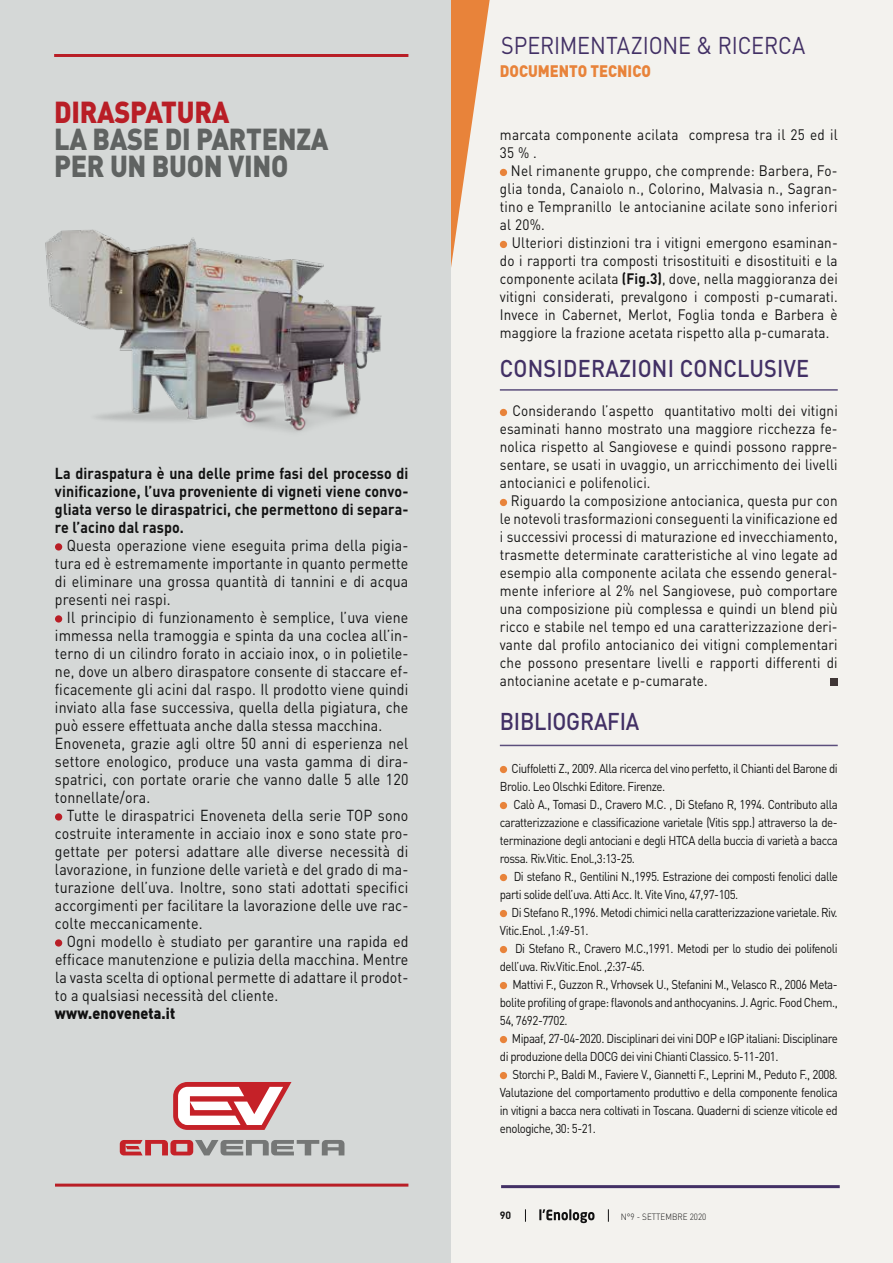
<style>
.page{position:relative;width:893px;height:1263px;background:#fff}
.page>*{position:absolute;margin:0;border:0;box-sizing:border-box;transform-origin:0 0}
.t1{font:900 30px/27px "DIN";letter-spacing:-.01em;color:#606362;scale:.9 1}
.t2{font:900 30px "DIN";letter-spacing:-.01em;color:#b91e26;scale:.9 1}
.t3{font:500 24px "DIN";letter-spacing:.01em;color:#423065;scale:.9 1}
.t4{font:24px "DIN";letter-spacing:-.005em;color:#423065;scale:.9 1}
.t5{font:500 24px "DIN";letter-spacing:-.01em;color:#423065;scale:.9 1}
.t6{font:900 16.5px "DIN";color:#e8833a;scale:.9 1}
.t7{font:15.75px/18px "DIN";letter-spacing:.01em;color:#121212;text-align:justify;scale:.9 1}
.t8{font:700 15.75px/18px "DIN";letter-spacing:.01em;color:#121212;text-align:justify;scale:.9 1}
.t9{font:900 15.75px "DIN";letter-spacing:.01em;color:#121212;scale:.9 1}
.t10{font:15px/18px "DIN";letter-spacing:.01em;color:#121212;text-align:justify;scale:.9 1}
.t11{font:12.75px/18px "DIN";letter-spacing:-.04em;color:#121212;scale:.9 1}
.t12{font:700 10.5px "DIN";color:#121212}
.t13{font:300 9px "DIN";color:#121212;scale:.9 1}
.s1{font-weight:700}
</style>
<div class="page">
<div style="left:446px;top:0;width:447px;height:1263px;background:#f3f2ee"></div>
<svg style="left:539px;top:1209px;width:55px;height:14px"></svg>
<svg style="left:525px;top:1209px;width:1px;height:13px"></svg>
<svg style="left:608px;top:1209px;width:1px;height:13px"></svg>
<svg style="left:451px;top:0;width:39px;height:267px"></svg>
<hr style="left:501px;top:1185px;width:339px;height:3px;background:#423065">
<div style="left:500px;top:169px;width:7px;height:7px;background:#e8833a;border-radius:50%"></div>
<div style="left:500px;top:241px;width:7px;height:7px;background:#e8833a;border-radius:50%"></div>
<hr style="left:500px;top:389px;width:338px;height:2px;background:#5b4e7c">
<div style="left:500px;top:409px;width:7px;height:7px;background:#e8833a;border-radius:50%"></div>
<div style="left:500px;top:499px;width:7px;height:7px;background:#e8833a;border-radius:50%"></div>
<div style="left:830px;top:679px;width:8px;height:7px;background:#3f3635"></div>
<hr style="left:500px;top:745px;width:338px;height:1px;background:#5b4e7c">
<div style="left:500px;top:766px;width:7px;height:7px;background:#e8833a;border-radius:50%"></div>
<div style="left:500px;top:802px;width:7px;height:7px;background:#e8833a;border-radius:50%"></div>
<div style="left:500px;top:874px;width:7px;height:7px;background:#e8833a;border-radius:50%"></div>
<div style="left:500px;top:910px;width:7px;height:7px;background:#e8833a;border-radius:50%"></div>
<div style="left:500px;top:946px;width:7px;height:7px;background:#e8833a;border-radius:50%"></div>
<div style="left:500px;top:982px;width:7px;height:7px;background:#e8833a;border-radius:50%"></div>
<div style="left:500px;top:1036px;width:7px;height:7px;background:#e8833a;border-radius:50%"></div>
<div style="left:500px;top:1072px;width:7px;height:7px;background:#e8833a;border-radius:50%"></div>
<div style="left:0;top:0;width:451px;height:1263px;background:#d5d8d7"></div>
<img style="left:45px;top:229px;width:337px;height:203px">
<svg style="left:120px;top:1140px;width:224px;height:15px"></svg>
<svg style="left:173px;top:1082px;width:118px;height:48px;background:#df979a"></svg>
<hr style="left:55px;top:1183px;width:353px;height:3px;background:#b91e26">
<hr style="left:54px;top:54px;width:354px;height:3px;background:#b91e26">
<div style="left:55px;top:543px;width:7px;height:7px;background:#b91e26;border-radius:50%"></div>
<div style="left:55px;top:615px;width:7px;height:7px;background:#b91e26;border-radius:50%"></div>
<div style="left:55px;top:813px;width:7px;height:7px;background:#b91e26;border-radius:50%"></div>
<div style="left:55px;top:939px;width:7px;height:7px;background:#b91e26;border-radius:50%"></div>
<h1 class="t2" style="left:54px;top:92px;width:196px">DIRASPATURA</h1>
<h1 class="t1" style="left:54px;top:124px;width:306px">LA BASE DI PARTENZA<br>PER UN BUON VINO</h1>
<p class="t8" style="left:55px;top:463px;width:394px">La diraspatura è una delle prime fasi del processo di vinificazione, l’uva proveniente di vigneti viene convo&shy;gliata verso le diraspatrici, che permettono di separa&shy;re l’acino dal raspo.</p>
<p class="t7" style="left:55px;top:536px;width:394px;text-indent:12px">Questa operazione viene eseguita prima della pigia&shy;tura ed è estremamente importante in quanto permette di eliminare una grossa quantità di tannini e di acqua presenti nei raspi.</p>
<p class="t7" style="left:55px;top:608px;width:394px;text-align:left;text-indent:12px">Il principio di funzionamento è semplice, l’uva viene immessa nella tramoggia e spinta da una coclea all’in&shy;terno di un cilindro forato in acciaio inox, o in polietile&shy;ne, dove un albero diraspatore consente di staccare ef&shy;ficacemente gli acini dal raspo. Il prodotto viene quindi inviato alla fase successiva, quella della pigiatura, che può essere effettuata anche dalla stessa macchina.<br>Enoveneta, grazie agli oltre 50 anni di esperienza nel settore enologico, produce una vasta gamma di dira&shy;spatrici, con portate orarie che vanno dalle 5 alle 120 tonnellate/ora.</p>
<p class="t7" style="left:55px;top:806px;width:394px;text-indent:12px">Tutte le diraspatrici Enoveneta della serie TOP sono costruite interamente in acciaio inox e sono state pro&shy;gettate per potersi adattare alle diverse necessità di lavorazione, in funzione delle varietà e del grado di ma&shy;turazione dell’uva. Inoltre, sono stati adottati specifici accorgimenti per facilitare la lavorazione delle uve rac&shy;colte meccanicamente.</p>
<p class="t7" style="left:55px;top:932px;width:394px;text-indent:12px">Ogni modello è studiato per garantire una rapida ed efficace manutenzione e pulizia della macchina. Mentre la vasta scelta di optional permette di adattare il prodot&shy;to a qualsiasi necessità del cliente.</p>
<p class="t9" style="left:55px;top:1002px;width:135px">www.enoveneta.it</p>
<h2 class="t4" style="left:501px;top:30px;width:340px">SPERIMENTAZIONE &amp; RICERCA</h2>
<p class="t6" style="left:500px;top:60px;width:169px">DOCUMENTO TECNICO</p>
<p class="t10" style="left:500px;top:125px;width:377px">marcata componente acilata compresa tra il 25 ed il<br>35 % .</p>
<p class="t10" style="left:500px;top:161px;width:377px;text-indent:11px">Nel rimanente gruppo, che comprende: Barbera, Fo&shy;glia tonda, Canaiolo n., Colorino, Malvasia n., Sagran&shy;tino e Tempranillo le antocianine acilate sono inferiori al 20%.</p>
<p class="t10" style="left:500px;top:233px;width:377px;text-indent:12px">Ulteriori distinzioni tra i vitigni emergono esaminan&shy;do i rapporti tra composti trisostituiti e disostituiti e la componente acilata <span class="s1">(Fig.3)</span>, dove, nella maggioranza dei vitigni considerati, prevalgono i composti p-cumarati.<br>Invece in Cabernet, Merlot, Foglia tonda e Barbera è maggiore la frazione acetata rispetto alla p-cumarata.</p>
<h2 class="t3" style="left:500px;top:353px;width:345px">CONSIDERAZIONI CONCLUSIVE</h2>
<p class="t10" style="left:500px;top:401px;width:377px;text-indent:13px">Considerando l’aspetto quantitativo molti dei vitigni esaminati hanno mostrato una maggiore ricchezza fe&shy;nolica rispetto al Sangiovese e quindi possono rappre&shy;sentare, se usati in uvaggio, un arricchimento dei livelli antocianici e polifenolici.</p>
<p class="t10" style="left:500px;top:491px;width:377px;text-indent:11px">Riguardo la composizione antocianica, questa pur con le notevoli trasformazioni conseguenti la vinificazione ed i successivi processi di maturazione ed invecchiamento, trasmette determinate caratteristiche al vino legate ad esempio alla componente acilata che essendo general&shy;mente inferiore al 2% nel Sangiovese, può comportare una composizione più complessa e quindi un blend più ricco e stabile nel tempo ed una caratterizzazione deri&shy;vante dal profilo antocianico dei vitigni complementari che possono presentare livelli e rapporti differenti di antocianine acetate e p-cumarate.</p>
<h2 class="t5" style="left:500px;top:706px;width:156px">BIBLIOGRAFIA</h2>
<p class="t11" style="left:500px;top:759px;width:377px;text-indent:12px">Ciuffoletti Z., 2009. Alla ricerca del vino perfetto, il Chianti del Barone di<br>Brolio. Leo Olschki Editore. Firenze.</p>
<p class="t11" style="left:500px;top:795px;width:377px;text-align:justify;text-indent:14px">Calò A., Tomasi D., Cravero M.C. , Di Stefano R, 1994. Contributo alla caratterizzazione e classificazione varietale (Vitis spp.) attraverso la de&shy;terminazione degli antociani e degli HTCA della buccia di varietà a bacca rossa. Riv.Vitic. Enol.,3:13-25.</p>
<p class="t11" style="left:500px;top:867px;width:377px;text-indent:14px">Di stefano R., Gentilini N.,1995. Estrazione dei composti fenolici dalle parti solide dell’uva. Atti Acc. It. Vite Vino, 47,97-105.</p>
<p class="t11" style="left:500px;top:903px;width:377px;text-indent:12px">Di Stefano R.,1996. Metodi chimici nella caratterizzazione varietale. Riv.<br>Vitic.Enol. ,1:49-51.</p>
<p class="t11" style="left:500px;top:939px;width:377px;text-indent:15px">Di Stefano R., Cravero M.C.,1991. Metodi per lo studio dei polifenoli dell’uva. Riv.Vitic.Enol. ,2:37-45.</p>
<p class="t11" style="left:500px;top:975px;width:377px;text-align:justify;text-indent:13px">Mattivi F., Guzzon R., Vrhovsek U., Stefanini M., Velasco R., 2006 Meta&shy;bolite profiling of grape: flavonols and anthocyanins. J. Agric. Food Chem., 54, 7692-7702.</p>
<p class="t11" style="left:500px;top:1029px;width:377px;text-indent:12px">Mipaaf, 27-04-2020. Disciplinari dei vini DOP e IGP italiani: Disciplinare di produzione della DOCG dei vini Chianti Classico. 5-11-201.</p>
<p class="t11" style="left:500px;top:1065px;width:377px;text-align:justify;text-indent:13px">Storchi P., Baldi M., Faviere V., Giannetti F., Leprini M., Peduto F., 2008.<br>Valutazione del comportamento produttivo e della componente fenolica in vitigni a bacca nera coltivati in Toscana. Quaderni di scienze viticole ed enologiche, 30: 5-21.</p>
<p class="t12" style="left:500px;top:1208px;width:13px">90</p>
<p class="t13" style="left:621px;top:1211px;width:97px">N°9 - SETTEMBRE 2020</p>
</div>
